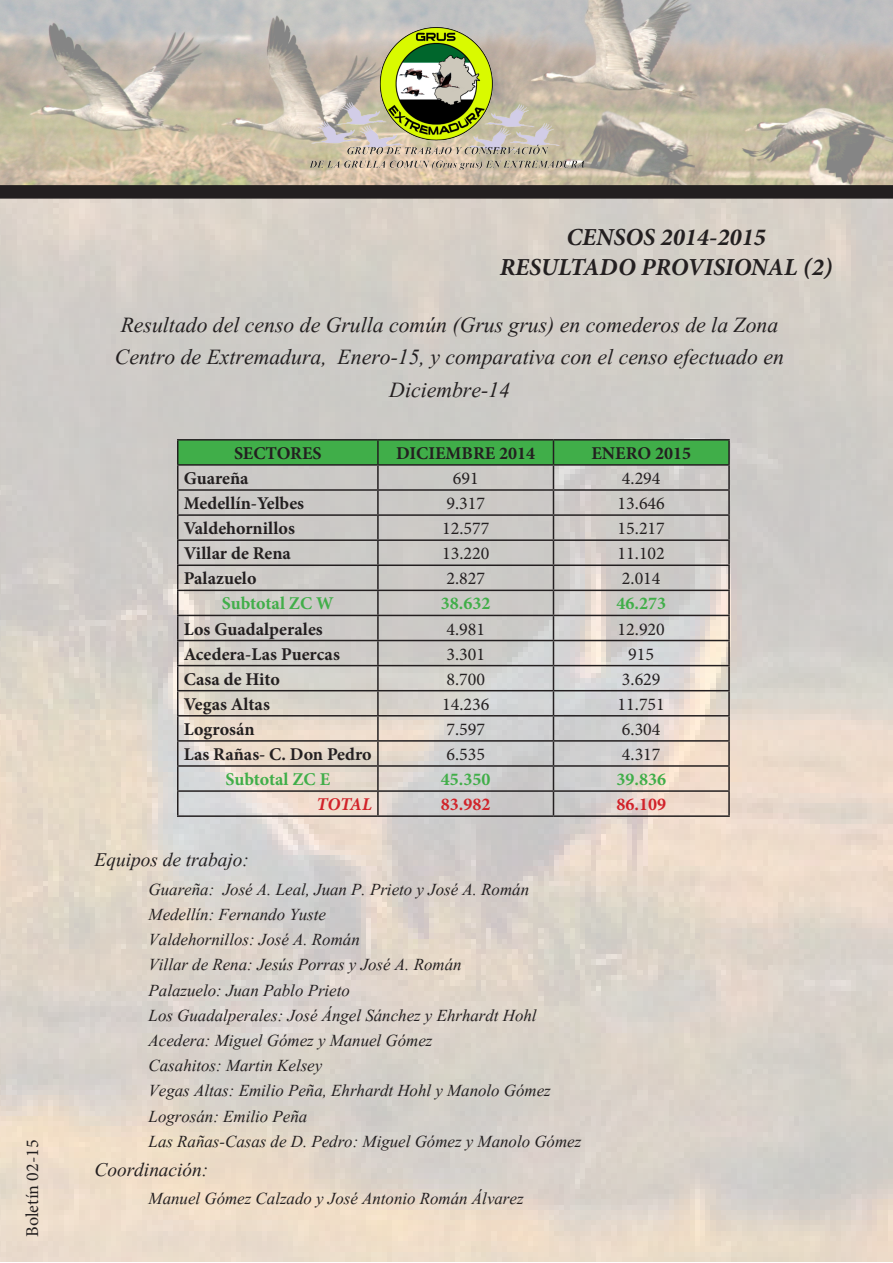
<style>
.page{position:relative;width:893px;height:1263px;background:#fff}
.page>*{position:absolute;margin:0;border:0;box-sizing:border-box;transform-origin:0 0}
.t1{font:27px/32.4px "Vijaya";color:#231f20;text-align:center}
.t2{font:italic 700 24.45px "Minion Pro";color:#231f20}
.t3{font:24px "Vijaya";color:#231f20}
.t4{font:21px "Vijaya";color:#231f20}
.t5{font:700 18px "Minion Pro";color:#231f20}
.t6{font:18px "Minion Pro";color:#231f20}
.t7{font:700 18px "Minion Pro";color:#40ae49}
.t8{font:700 18px "Minion Pro";color:#d1232a}
.t9{font:italic 700 18px "Minion Pro";letter-spacing:-.015em;color:#d1232a}
</style>
<div class="page">
<img style="left:0;top:0;width:893px;height:185px">
<div style="left:0;top:185px;width:893px;height:14px;background:#231f20"></div>
<hr style="left:177px;top:439px;width:201px;height:2px;background:#231f20">
<hr style="left:378px;top:439px;width:175px;height:2px;background:#231f20">
<hr style="left:553px;top:439px;width:177px;height:2px;background:#231f20">
<hr style="left:728px;top:441px;width:2px;height:23px;background:#231f20">
<hr style="left:553px;top:464px;width:177px;height:2px;background:#231f20">
<hr style="left:728px;top:466px;width:2px;height:23px;background:#231f20">
<hr style="left:553px;top:489px;width:177px;height:2px;background:#231f20">
<hr style="left:728px;top:491px;width:2px;height:23px;background:#231f20">
<hr style="left:553px;top:514px;width:177px;height:2px;background:#231f20">
<hr style="left:728px;top:516px;width:2px;height:23px;background:#231f20">
<hr style="left:553px;top:539px;width:177px;height:2px;background:#231f20">
<hr style="left:728px;top:541px;width:2px;height:23px;background:#231f20">
<hr style="left:553px;top:564px;width:177px;height:2px;background:#231f20">
<hr style="left:728px;top:566px;width:2px;height:24px;background:#231f20">
<hr style="left:553px;top:590px;width:177px;height:1px;background:#231f20">
<hr style="left:728px;top:591px;width:2px;height:24px;background:#231f20">
<hr style="left:553px;top:615px;width:177px;height:1px;background:#231f20">
<hr style="left:728px;top:616px;width:2px;height:24px;background:#231f20">
<hr style="left:553px;top:640px;width:177px;height:1px;background:#231f20">
<hr style="left:728px;top:641px;width:2px;height:24px;background:#231f20">
<hr style="left:553px;top:665px;width:177px;height:1px;background:#231f20">
<hr style="left:728px;top:666px;width:2px;height:24px;background:#231f20">
<hr style="left:553px;top:690px;width:177px;height:1px;background:#231f20">
<hr style="left:728px;top:691px;width:2px;height:24px;background:#231f20">
<hr style="left:553px;top:715px;width:177px;height:1px;background:#231f20">
<hr style="left:728px;top:716px;width:2px;height:24px;background:#231f20">
<hr style="left:553px;top:740px;width:177px;height:2px;background:#231f20">
<hr style="left:728px;top:742px;width:2px;height:23px;background:#231f20">
<hr style="left:553px;top:765px;width:177px;height:2px;background:#231f20">
<hr style="left:728px;top:767px;width:2px;height:23px;background:#231f20">
<hr style="left:553px;top:790px;width:177px;height:2px;background:#231f20">
<svg style="left:177px;top:440px;width:552px;height:375px;background:#c0c2b8"></svg>
<hr style="left:728px;top:792px;width:2px;height:23px;background:#231f20">
<hr style="left:177px;top:815px;width:201px;height:2px;background:#231f20">
<hr style="left:378px;top:815px;width:175px;height:2px;background:#231f20">
<hr style="left:553px;top:815px;width:177px;height:2px;background:#231f20">
<img style="left:310px;top:20px;width:273px;height:150px">
<p class="t6" style="left:20px;top:1237px;width:99px;rotate:-90deg">Boletín 02-15</p>
<p class="t2" style="left:566px;top:220px;width:201px">CENSOS 2014-2015</p>
<p class="t2" style="left:500px;top:249px;width:334px">RESULTADO PROVISIONAL (2)</p>
<p class="t1" style="left:115px;top:305px;width:670px">Resultado del censo de Grulla común (Grus grus) en comederos de la Zona<br>Centro de Extremadura, Enero-15, y comparativa con el censo efectuado en<br>Diciembre-14</p>
<p class="t5" style="left:234px;top:440px;width:89px">SECTORES</p>
<p class="t5" style="left:396px;top:440px;width:141px">DICIEMBRE 2014</p>
<p class="t5" style="left:591px;top:440px;width:101px">ENERO 2015</p>
<p class="t5" style="left:184px;top:466px;width:66px">Guareña</p>
<p class="t6" style="left:453px;top:466px;width:27px">691</p>
<p class="t6" style="left:622px;top:466px;width:40px">4.294</p>
<p class="t5" style="left:184px;top:491px;width:122px">Medellín-Yelbes</p>
<p class="t6" style="left:446px;top:491px;width:40px">9.317</p>
<p class="t6" style="left:618px;top:491px;width:49px">13.646</p>
<p class="t5" style="left:184px;top:516px;width:113px">Valdehornillos</p>
<p class="t6" style="left:442px;top:516px;width:49px">12.577</p>
<p class="t6" style="left:618px;top:516px;width:49px">15.217</p>
<p class="t5" style="left:184px;top:541px;width:109px">Villar de Rena</p>
<p class="t6" style="left:442px;top:541px;width:49px">13.220</p>
<p class="t6" style="left:618px;top:541px;width:49px">11.102</p>
<p class="t5" style="left:184px;top:566px;width:74px">Palazuelo</p>
<p class="t6" style="left:446px;top:566px;width:40px">2.827</p>
<p class="t6" style="left:622px;top:566px;width:40px">2.014</p>
<p class="t7" style="left:222px;top:591px;width:113px">Subtotal ZC W</p>
<p class="t7" style="left:441px;top:591px;width:51px">38.632</p>
<p class="t7" style="left:616px;top:591px;width:51px">46.273</p>
<p class="t5" style="left:184px;top:616px;width:141px">Los Guadalperales</p>
<p class="t6" style="left:446px;top:617px;width:40px">4.981</p>
<p class="t6" style="left:618px;top:617px;width:49px">12.920</p>
<p class="t5" style="left:184px;top:641px;width:158px">Acedera-Las Puercas</p>
<p class="t6" style="left:446px;top:642px;width:40px">3.301</p>
<p class="t6" style="left:628px;top:642px;width:27px">915</p>
<p class="t5" style="left:184px;top:666px;width:98px">Casa de Hito</p>
<p class="t6" style="left:446px;top:667px;width:40px">8.700</p>
<p class="t6" style="left:622px;top:667px;width:40px">3.629</p>
<p class="t5" style="left:184px;top:691px;width:88px">Vegas Altas</p>
<p class="t6" style="left:442px;top:692px;width:49px">14.236</p>
<p class="t6" style="left:618px;top:692px;width:49px">11.751</p>
<p class="t5" style="left:184px;top:716px;width:72px">Logrosán</p>
<p class="t6" style="left:446px;top:717px;width:40px">7.597</p>
<p class="t6" style="left:622px;top:717px;width:40px">6.304</p>
<p class="t5" style="left:184px;top:741px;width:189px">Las Rañas- C. Don Pedro</p>
<p class="t6" style="left:446px;top:742px;width:40px">6.535</p>
<p class="t6" style="left:622px;top:742px;width:40px">4.317</p>
<p class="t7" style="left:225px;top:767px;width:106px">Subtotal ZC E</p>
<p class="t7" style="left:441px;top:767px;width:51px">45.350</p>
<p class="t7" style="left:616px;top:767px;width:51px">39.836</p>
<p class="t9" style="left:316px;top:791px;width:57px">TOTAL</p>
<p class="t8" style="left:441px;top:792px;width:51px">83.982</p>
<p class="t8" style="left:616px;top:792px;width:51px">86.109</p>
<p class="t3" style="left:95px;top:841px;width:156px">Equipos de trabajo:</p>
<p class="t4" style="left:149px;top:872px;width:382px">Guareña: José A. Leal, Juan P. Prieto y José A. Román</p>
<p class="t4" style="left:149px;top:898px;width:179px">Medellín: Fernando Yuste</p>
<p class="t4" style="left:149px;top:923px;width:213px">Valdehornillos: José A. Román</p>
<p class="t4" style="left:149px;top:948px;width:314px">Villar de Rena: Jesús Porras y José A. Román</p>
<p class="t4" style="left:149px;top:973px;width:203px">Palazuelo: Juan Pablo Prieto</p>
<p class="t4" style="left:149px;top:998px;width:390px">Los Guadalperales: José Ángel Sánchez y Ehrhardt Hohl</p>
<p class="t4" style="left:149px;top:1024px;width:285px">Acedera: Miguel Gómez y Manuel Gómez</p>
<p class="t4" style="left:149px;top:1049px;width:175px">Casahitos: Martin Kelsey</p>
<p class="t4" style="left:149px;top:1074px;width:404px">Vegas Altas: Emilio Peña, Ehrhardt Hohl y Manolo Gómez</p>
<p class="t4" style="left:149px;top:1099px;width:160px">Logrosán: Emilio Peña</p>
<p class="t4" style="left:149px;top:1124px;width:434px">Las Rañas-Casas de D. Pedro: Miguel Gómez y Manolo Gómez</p>
<p class="t3" style="left:95px;top:1150px;width:115px">Coordinación:</p>
<p class="t4" style="left:149px;top:1182px;width:376px">Manuel Gómez Calzado y José Antonio Román Álvarez</p>
</div>
